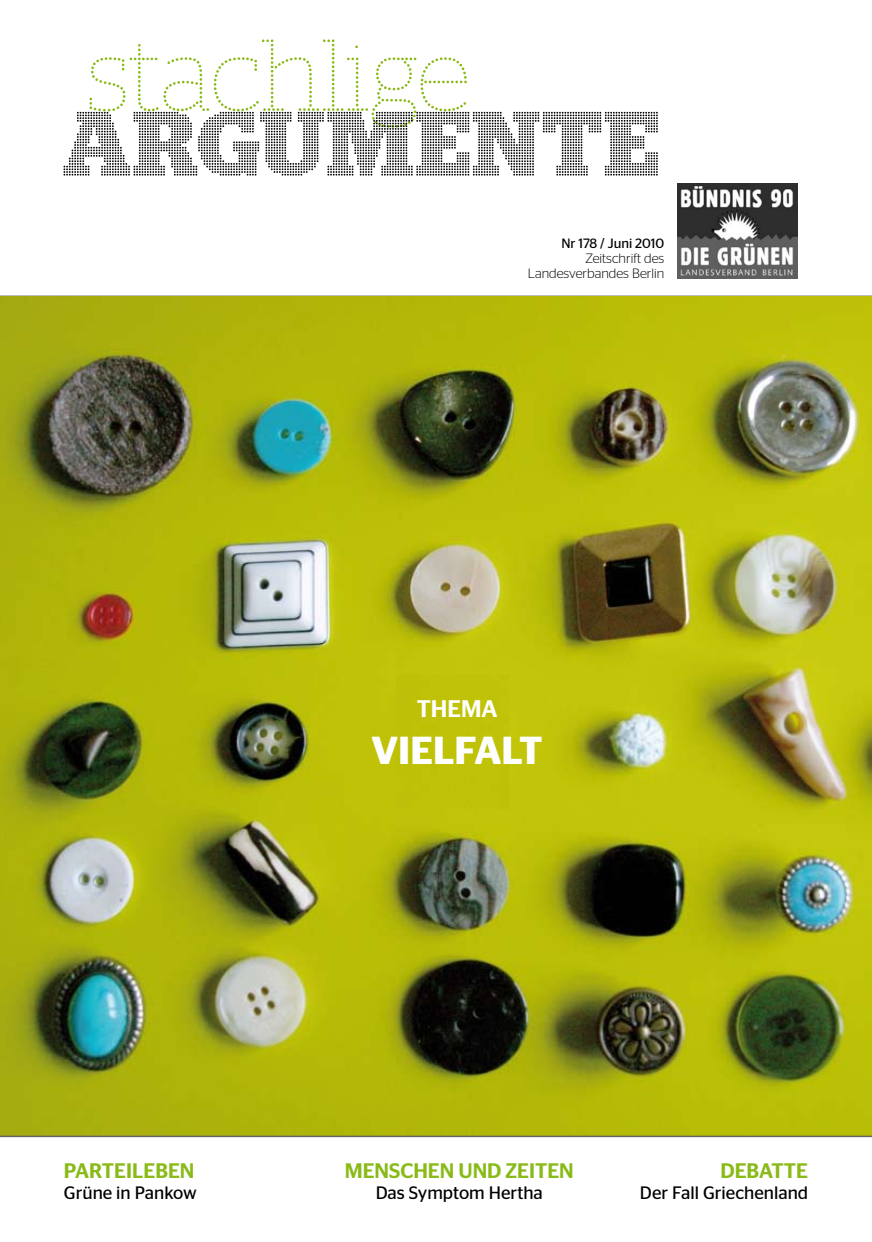
<style>
.page{position:relative;width:872px;height:1242px;background:#fff}
.page>*{position:absolute;margin:0;border:0;box-sizing:border-box;transform-origin:0 0}
.t1{font:101.1px "Stag Thin Dot";letter-spacing:-.01em;color:#89ba17}
.t2{font:89.7px "Stag Bold Dot";color:#000}
.t3{font:600 39px "Stag Sans";color:#fff}
.t4{font:500 24px "Stag Sans";color:#fff}
.t5{font:500 21px "Stag Sans";color:#89ba17}
.t6{font:18px "Stag Sans";color:#000}
.t7{font:300 13.5px/15px "Stag Sans";color:#000;text-align:right}
.t8{font:13.5px "Stag Sans";color:#000}
</style>
<div class="page">
<img style="left:0;top:296px;width:872px;height:839px">
<hr style="left:0;top:1135px;width:872px;height:2px;background:#646567">
<img style="left:677px;top:183px;width:120px;height:95px">
<div style="left:397px;top:674px;width:111px;height:134px;background:#c0c207"></div>
<h1 class="t1" style="left:86px;top:22px;width:386px">stachlige</h1>
<h2 class="t2" style="left:62px;top:90px;width:599px">ARGUMENTE</h2>
<p class="t8" style="left:561px;top:235px;width:105px">Nr 178 / Juni 2010</p>
<p class="t7" style="left:528px;top:250px;width:138px">Zeitschrift des<br>Landesverbandes Berlin</p>
<h3 class="t4" style="left:417px;top:695px;width:82px">THEMA</h3>
<h3 class="t3" style="left:371px;top:727px;width:173px">VIELFALT</h3>
<p class="t5" style="left:64px;top:1159px;width:132px">PARTEILEBEN</p>
<p class="t6" style="left:64px;top:1183px;width:134px">Grüne in Pankow</p>
<p class="t5" style="left:345px;top:1159px;width:231px">MENSCHEN UND ZEITEN</p>
<p class="t6" style="left:376px;top:1183px;width:169px">Das Symptom Hertha</p>
<p class="t5" style="left:720px;top:1159px;width:89px">DEBATTE</p>
<p class="t6" style="left:640px;top:1183px;width:170px">Der Fall Griechenland</p>
</div>
